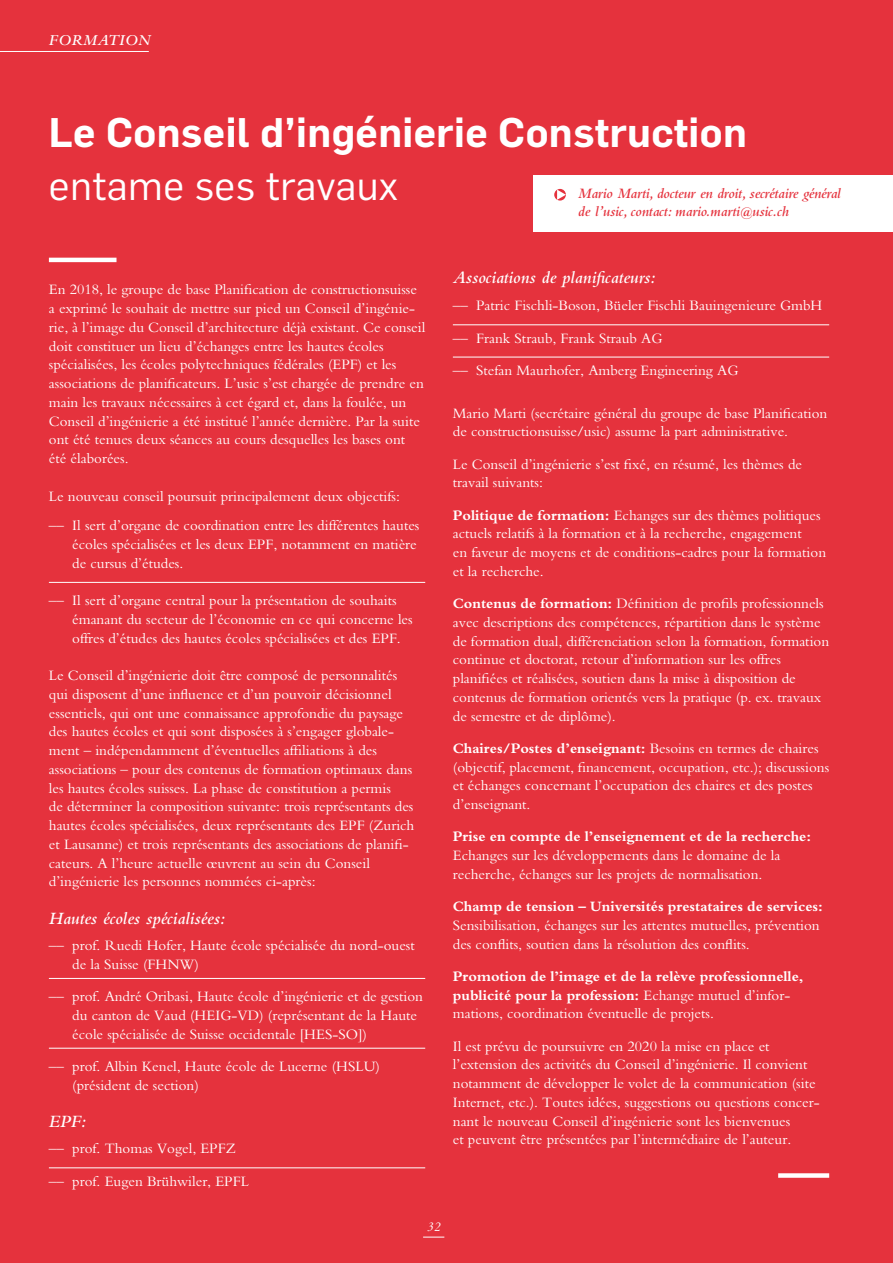
<style>
.page{position:relative;width:893px;height:1263px;background:#e5323d}
.page>*{position:absolute;margin:0;border:0;box-sizing:border-box;transform-origin:0 0}
.t1{font:600 40.65px "Flama";letter-spacing:.01em;color:#fff}
.t2{font:40.65px "Flama";letter-spacing:.01em;color:#fff}
.t3{font:italic 600 18px "Bembo Std";color:#fff}
.t4{font:italic 600 15.75px "Bembo Std";letter-spacing:.025em;color:#fff}
.t5{font:15px/18.8px "M Bembo";color:#fff}
.t6{font:700 15px/18.8px "M Bembo";color:#fff}
.t7{font:italic 600 15px/18px "Bembo Std";letter-spacing:-.01em;color:#e5323d}
.t8{font:italic 13.5px "M Bembo";color:#fff}
.s1{font-weight:700}
.s2{font-weight:400}
</style>
<div class="page">
<hr style="left:49px;top:258px;width:68px;height:4px;background:#fff">
<hr style="left:49px;top:582px;width:376px;height:1px;background:#fff">
<hr style="left:49px;top:978px;width:376px;height:1px;background:#fff">
<hr style="left:49px;top:1048px;width:376px;height:1px;background:#fff">
<hr style="left:49px;top:1167px;width:376px;height:1px;background:#fff">
<hr style="left:453px;top:324px;width:376px;height:1px;background:#fff">
<hr style="left:453px;top:357px;width:376px;height:1px;background:#fff">
<div style="left:778px;top:1173px;width:51px;height:5px;background:#fff"></div>
<div style="left:534px;top:175px;width:359px;height:57px;background:#fff"></div>
<svg style="left:554px;top:189px;width:12px;height:12px"></svg>
<svg style="left:557px;top:190px;width:9px;height:10px"></svg>
<hr style="left:0;top:51px;width:149px;height:1px;background:#fff">
<svg style="left:423px;top:1236px;width:21px;height:1px"></svg>
<p class="t4" style="left:49px;top:31px;width:103px">FORMATION</p>
<h1 class="t1" style="left:49px;top:103px;width:699px">Le Conseil d’ingénierie Construction</h1>
<h1 class="t2" style="left:49px;top:158px;width:351px">entame ses travaux</h1>
<p class="t7" style="left:578px;top:184px;width:264px">Mario Marti, docteur en droit, secrétaire général de l’usic, contact: mario.marti@usic.ch</p>
<p class="t5" style="left:49px;top:280px;width:378px">En 2018, le groupe de base Planification de constructionsuisse a exprimé le souhait de mettre sur pied un Conseil d’ingénie&shy;rie, à l’image du Conseil d’architecture déjà existant. Ce conseil doit constituer un lieu d’échanges entre les hautes écoles spécialisées, les écoles polytechniques fédérales (EPF) et les associations de planificateurs. L’usic s’est chargée de prendre en main les travaux nécessaires à cet égard et, dans la foulée, un Conseil d’ingénierie a été institué l’année dernière. Par la suite ont été tenues deux séances au cours desquelles les bases ont été élaborées.</p>
<p class="t5" style="left:49px;top:481px;width:372px;line-height:29.2px">Le nouveau conseil poursuit principalement deux objectifs:<br>–– Il sert d’organe de coordination entre les différentes hautes</p>
<p class="t5" style="left:72px;top:535px;width:346px">écoles spécialisées et les deux EPF, notamment en matière de cursus d’études.</p>
<p class="t5" style="left:72px;top:591px;width:342px;text-indent:-23px">–– Il sert d’organe central pour la présentation de souhaits émanant du secteur de l’économie en ce qui concerne les offres d’études des hautes écoles spécialisées et des EPF.</p>
<p class="t5" style="left:49px;top:666px;width:367px">Le Conseil d’ingénierie doit être composé de personnalités qui disposent d’une influence et d’un pouvoir décisionnel essentiels, qui ont une connaissance approfondie du paysage des hautes écoles et qui sont disposées à s’engager globale&shy;ment – indépendamment d’éventuelles affiliations à des associations – pour des contenus de formation optimaux dans les hautes écoles suisses. La phase de constitution a permis<br>de déterminer la composition suivante: trois représentants des hautes écoles spécialisées, deux représentants des EPF (Zurich et Lausanne) et trois représentants des associations de planifi&shy;cateurs. A l’heure actuelle œuvrent au sein du Conseil d’ingénierie les personnes nommées ci-après:</p>
<p class="t3" style="left:49px;top:908px;width:178px">Hautes écoles spécialisées:</p>
<p class="t5" style="left:72px;top:936px;width:344px;text-indent:-23px">–– prof. Ruedi Hofer, Haute école spécialisée du nord-ouest de la Suisse (FHNW)</p>
<p class="t5" style="left:72px;top:987px;width:352px;text-indent:-23px">–– prof. André Oribasi, Haute école d’ingénierie et de gestion du canton de Vaud (HEIG-VD) (représentant de la Haute école spécialisée de Suisse occidentale [HES-SO])</p>
<p class="t5" style="left:72px;top:1057px;width:309px;text-indent:-23px">–– prof. Albin Kenel, Haute école de Lucerne (HSLU) (président de section)</p>
<p class="t3" style="left:49px;top:1111px;width:39px">EPF:</p>
<p class="t5" style="left:49px;top:1132px;width:202px;line-height:32.2px">–– prof. Thomas Vogel, EPFZ –– prof. Eugen Brühwiler, EPFL</p>
<p class="t3" style="left:453px;top:267px;width:204px">Associations de planificateurs:</p>
<p class="t5" style="left:453px;top:289px;width:371px;line-height:32.2px">–– Patric Fischli-Boson, Büeler Fischli Bauingenieure GmbH –– Frank Straub, Frank Straub AG<br>–– Stefan Maurhofer, Amberg Engineering AG</p>
<p class="t5" style="left:453px;top:403px;width:376px">Mario Marti (secrétaire général du groupe de base Planification de constructionsuisse/usic) assume la part administrative.</p>
<p class="t5" style="left:453px;top:454px;width:351px">Le Conseil d’ingénierie s’est fixé, en résumé, les thèmes de travail suivants:</p>
<p class="t5" style="left:453px;top:505px;width:375px"><span class="s1">Politique de formation:</span> Echanges sur des thèmes politiques actuels relatifs à la formation et à la recherche, engagement<br>en faveur de moyens et de conditions-cadres pour la formation et la recherche.</p>
<p class="t5" style="left:453px;top:594px;width:378px"><span class="s1">Contenus de formation:</span> Définition de profils professionnels avec descriptions des compétences, répartition dans le système de formation dual, différenciation selon la formation, formation continue et doctorat, retour d’information sur les offres planifiées et réalisées, soutien dans la mise à disposition de contenus de formation orientés vers la pratique (p. ex. travaux de semestre et de diplôme).</p>
<p class="t5" style="left:453px;top:739px;width:378px"><span class="s1">Chaires/Postes d’enseignant:</span> Besoins en termes de chaires (objectif, placement, financement, occupation, etc.); discussions et échanges concernant l’occupation des chaires et des postes d’enseignant.</p>
<p class="t6" style="left:453px;top:827px;width:360px">Prise en compte de l’enseignement et de la recherche:</p>
<p class="t5" style="left:453px;top:846px;width:329px">Echanges sur les développements dans le domaine de la recherche, échanges sur les projets de normalisation.</p>
<p class="t6" style="left:453px;top:897px;width:372px">Champ de tension – Universités prestataires de services:</p>
<p class="t5" style="left:453px;top:916px;width:368px">Sensibilisation, échanges sur les attentes mutuelles, prévention des conflits, soutien dans la résolution des conflits.</p>
<p class="t6" style="left:453px;top:967px;width:352px">Promotion de l’image et de la relève professionnelle, publicité pour la profession: <span class="s2">Echange mutuel d’infor&shy;mations, coordination éventuelle de projets.</span></p>
<p class="t5" style="left:453px;top:1036px;width:368px">Il est prévu de poursuivre en 2020 la mise en place et l’extension des activités du Conseil d’ingénierie. Il convient notamment de développer le volet de la communication (site Internet, etc.). Toutes idées, suggestions ou questions concer&shy;nant le nouveau Conseil d’ingénierie sont les bienvenues<br>et peuvent être présentées par l’intermédiaire de l’auteur.</p>
<p class="t8" style="left:427px;top:1219px;width:15px">32</p>
</div>
